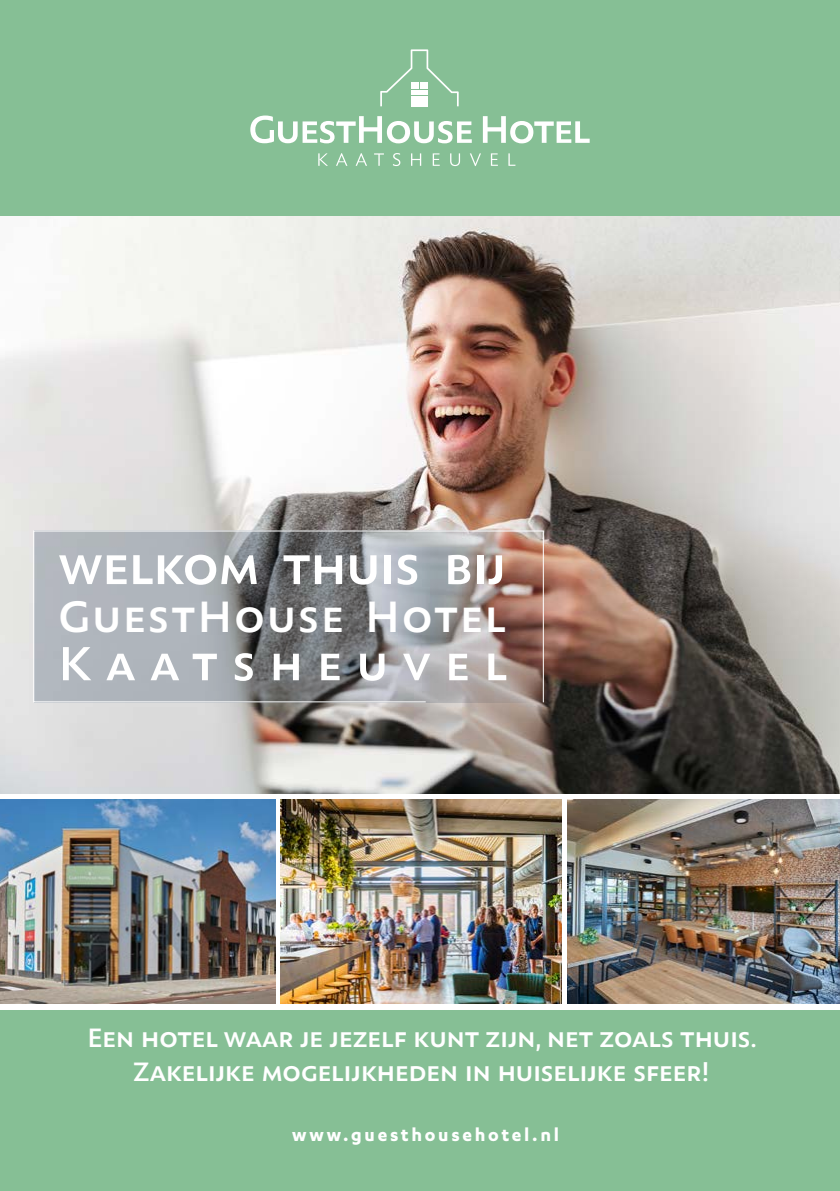
<style>
.page{position:relative;width:840px;height:1191px;background:#fff}
.page>*{position:absolute;margin:0;border:0;box-sizing:border-box;transform-origin:0 0}
.t1{font:600 54.4px "Assemblage";color:#fff}
.t2{font:600 50.2px "Assemblage";letter-spacing:.295em;color:#fff}
.t3{font:600 46px "Assemblage";letter-spacing:.05em;color:#fff}
.t4{font:600 27.8px/33.4px "Assemblage";color:#fff;text-align:center}
.t5{font:700 20px "Karbon";letter-spacing:.135em;color:#fff}
</style>
<div class="page">
<img style="left:0;top:799px;width:275px;height:204px">
<img style="left:0;top:215px;width:839px;height:578px">
<div style="left:0;top:1011px;width:839px;height:180px;background:#86bf95"></div>
<div style="left:0;top:0;width:839px;height:215px;background:#86bf95"></div>
<svg style="left:250px;top:115px;width:221px;height:28px"></svg>
<svg style="left:482px;top:116px;width:107px;height:27px"></svg>
<svg style="left:380px;top:49px;width:78px;height:57px"></svg>
<div style="left:410px;top:82px;width:8px;height:6px;background:#fff"></div>
<div style="left:419px;top:82px;width:8px;height:6px;background:#fff"></div>
<hr style="left:410px;top:91px;width:17px;height:4px;background:#fff">
<div style="left:410px;top:96px;width:17px;height:11px;background:#fff"></div>
<svg style="left:318px;top:153px;width:10px;height:13px"></svg>
<svg style="left:336px;top:153px;width:11px;height:13px"></svg>
<svg style="left:355px;top:153px;width:12px;height:13px"></svg>
<svg style="left:374px;top:153px;width:9px;height:13px"></svg>
<svg style="left:393px;top:153px;width:7px;height:13px"></svg>
<svg style="left:411px;top:153px;width:10px;height:13px"></svg>
<svg style="left:432px;top:153px;width:7px;height:13px"></svg>
<svg style="left:450px;top:153px;width:10px;height:13px"></svg>
<svg style="left:470px;top:153px;width:10px;height:13px"></svg>
<svg style="left:490px;top:153px;width:7px;height:13px"></svg>
<svg style="left:508px;top:153px;width:7px;height:13px"></svg>
<svg style="left:33px;top:530px;width:511px;height:173px;background:#9b9a9d"></svg>
<img style="left:281px;top:799px;width:280px;height:204px">
<img style="left:567px;top:799px;width:272px;height:204px">
<h1 class="t1" style="left:58px;top:535px;width:448px">welkom thuis bij</h1>
<h3 class="t3" style="left:58px;top:591px;width:448px">GuestHouse Hotel</h3>
<h2 class="t2" style="left:58px;top:635px;width:450px">Kaatsheuvel</h2>
<p class="t4" style="left:87px;top:1021px;width:670px">Een hotel waar je jezelf kunt zijn, net zoals thuis.<br>Zakelijke mogelijkheden in huiselijke sfeer!</p>
<p class="t5" style="left:292px;top:1123px;width:268px">www.guesthousehotel.nl</p>
</div>
